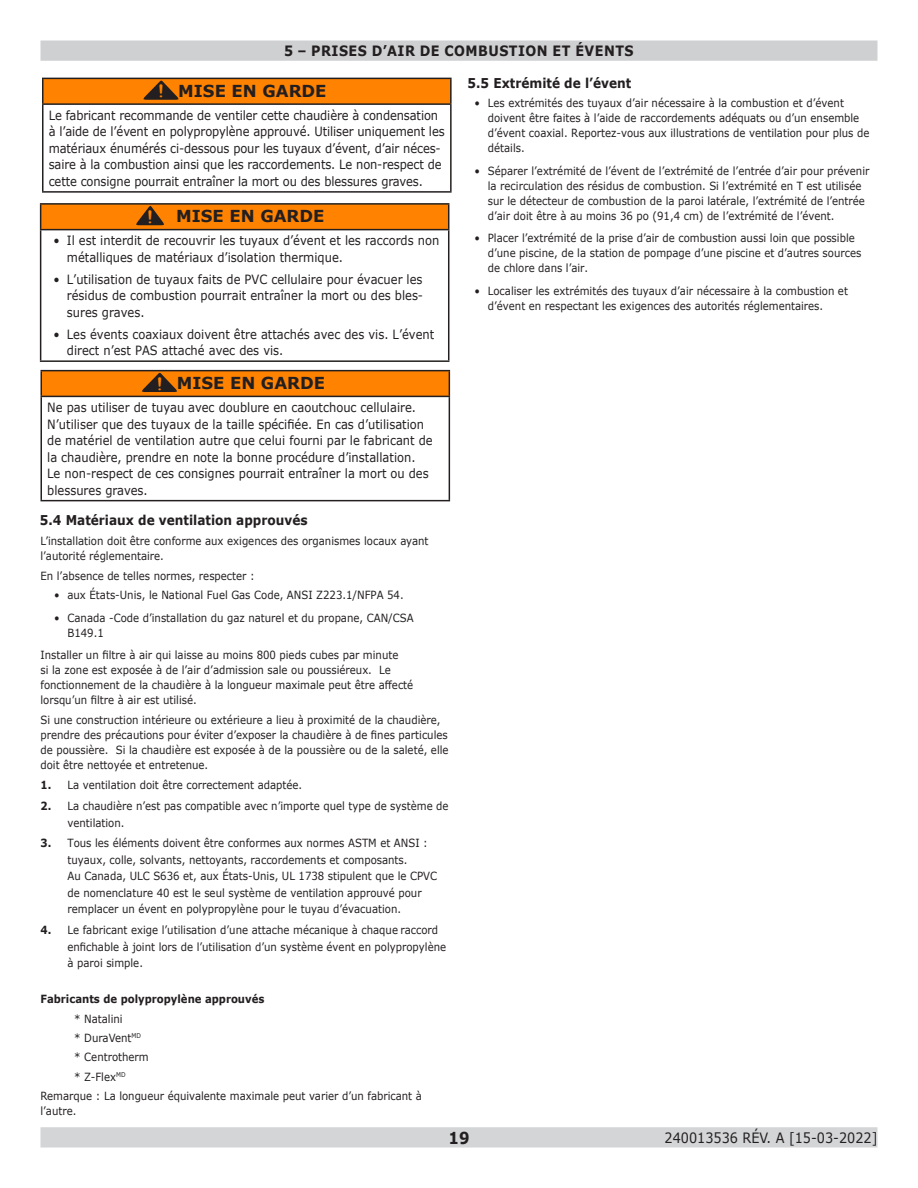
<style>
.page{position:relative;width:918px;height:1188px;background:#fff}
.page>*{position:absolute;margin:0;border:0;box-sizing:border-box;transform-origin:0 0}
.Body_text{font:700 21px "Courier New";color:#ff8200;scale:.9 1}
.t1{font:700 16.5px "Verdana";color:#231f20}
.t2{font:700 16.5px "Verdana";color:#231f20;scale:.9 1}
.t3{font:700 14.25px "Verdana";letter-spacing:.035em;color:#231f20;scale:.9 1}
.t4{font:14.25px "Verdana";color:#231f20;scale:.9 1}
.Paragraph_Style_3{font:700 13.5px "Verdana";color:#231f20;scale:.9 1}
.Warning_text{font:12.75px/16.5px "Verdana";color:#231f20;scale:.9 1}
.t5{font:11.25px/15px "Verdana";color:#231f20;scale:.9 1}
.sub_sub_section{font:700 11.25px "Verdana";color:#231f20;scale:.9 1}
.s1{font-weight:700}
</style>
<div class="page">
<div style="left:41px;top:1128px;width:836px;height:19px;background:#d4d5d7"></div>
<div style="left:40px;top:1127px;width:838px;height:21px;border:2px solid #d4d5d7"></div>
<div style="left:41px;top:41px;width:836px;height:19px;background:#cfd0d2"></div>
<div style="left:40px;top:40px;width:838px;height:21px;border:2px solid #cfd0d2"></div>
<div style="left:43px;top:78px;width:408px;height:26px;background:#ff8200"></div>
<hr style="left:42px;top:78px;width:410px;height:1px;background:#231f20">
<hr style="left:42px;top:79px;width:2px;height:24px;background:#231f20">
<hr style="left:450px;top:79px;width:2px;height:24px;background:#231f20">
<hr style="left:42px;top:103px;width:410px;height:2px;background:#231f20">
<hr style="left:42px;top:105px;width:2px;height:86px;background:#231f20">
<hr style="left:450px;top:105px;width:2px;height:86px;background:#231f20">
<hr style="left:42px;top:191px;width:410px;height:2px;background:#231f20">
<svg style="left:143px;top:79px;width:36px;height:21px"></svg>
<div style="left:41px;top:371px;width:408px;height:25px;background:#ff8200"></div>
<hr style="left:40px;top:370px;width:410px;height:1px;background:#231f20">
<hr style="left:40px;top:371px;width:2px;height:25px;background:#231f20">
<svg style="left:449px;top:371px;width:1px;height:25px"></svg>
<hr style="left:40px;top:396px;width:410px;height:1px;background:#231f20">
<hr style="left:40px;top:397px;width:2px;height:103px;background:#231f20">
<hr style="left:449px;top:397px;width:1px;height:103px;background:#231f20">
<hr style="left:40px;top:500px;width:410px;height:1px;background:#231f20">
<svg style="left:141px;top:371px;width:37px;height:21px"></svg>
<div style="left:41px;top:204px;width:408px;height:26px;background:#ff8200"></div>
<hr style="left:40px;top:203px;width:409px;height:2px;background:#231f20">
<svg style="left:40px;top:205px;width:1px;height:24px"></svg>
<svg style="left:448px;top:205px;width:1px;height:24px"></svg>
<hr style="left:40px;top:229px;width:409px;height:1px;background:#231f20">
<hr style="left:40px;top:230px;width:1px;height:130px;background:#231f20">
<hr style="left:448px;top:230px;width:1px;height:130px;background:#231f20">
<hr style="left:40px;top:360px;width:409px;height:2px;background:#231f20">
<svg style="left:135px;top:204px;width:30px;height:27px"></svg>
<p class="t3" style="left:284px;top:41px;width:390px">5 – PRISES D’AIR DE COMBUSTION ET ÉVENTS</p>
<p class="Paragraph_Style_3" style="left:468px;top:73px;width:183px">5.5 Extrémité de l’évent</p>
<p class="t5" style="left:488px;top:96px;width:425px;text-indent:-14px">• Les extrémités des tuyaux d’air nécessaire à la combustion et d’évent doivent être faites à l’aide de raccordements adéquats ou d’un ensemble d’évent coaxial. Reportez-vous aux illustrations de ventilation pour plus de détails.</p>
<p class="t5" style="left:488px;top:163px;width:426px;text-indent:-14px">• Séparer l’extrémité de l’évent de l’extrémité de l’entrée d’air pour prévenir la recirculation des résidus de combustion. Si l’extrémité en T est utilisée sur le détecteur de combustion de la paroi latérale, l’extrémité de l’entrée d’air doit être à au moins 36 po (91,4 cm) de l’extrémité de l’évent.</p>
<p class="t5" style="left:488px;top:231px;width:417px;text-indent:-14px">• Placer l’extrémité de la prise d’air de combustion aussi loin que possible d’une piscine, de la station de pompage d’une piscine et d’autres sources de chlore dans l’air.</p>
<p class="t5" style="left:488px;top:283px;width:402px;text-indent:-14px">• Localiser les extrémités des tuyaux d’air nécessaire à la combustion et d’évent en respectant les exigences des autorités réglementaires.</p>
<p class="Body_text" style="left:156px;top:78px;width:14px">!</p>
<p class="t1" style="left:178px;top:79px;width:150px">MISE EN GARDE</p>
<p class="Warning_text" style="left:49px;top:107px;width:441px">Le fabricant recommande de ventiler cette chaudière à condensation à l’aide de l’évent en polypropylène approuvé. Utiliser uniquement les matériaux énumérés ci-dessous pour les tuyaux d’évent, d’air néces&shy;saire à la combustion ainsi que les raccordements. Le non-respect de cette consigne pourrait entraîner la mort ou des blessures graves.</p>
<p class="Body_text" style="left:145px;top:203px;width:14px">!</p>
<p class="t1" style="left:176px;top:205px;width:150px">MISE EN GARDE</p>
<p class="Warning_text" style="left:67px;top:232px;width:415px;text-indent:-14px">• Il est interdit de recouvrir les tuyaux d’évent et les raccords non métalliques de matériaux d’isolation thermique.</p>
<p class="Warning_text" style="left:67px;top:271px;width:397px;text-align:justify;text-indent:-14px">• L’utilisation de tuyaux faits de PVC cellulaire pour évacuer les résidus de combustion pourrait entraîner la mort ou des bles&shy;sures graves.</p>
<p class="Warning_text" style="left:67px;top:326px;width:410px;text-indent:-14px">• Les évents coaxiaux doivent être attachés avec des vis. L’évent direct n’est PAS attaché avec des vis.</p>
<p class="Body_text" style="left:154px;top:370px;width:14px">!</p>
<p class="t1" style="left:177px;top:372px;width:150px">MISE EN GARDE</p>
<p class="Warning_text" style="left:47px;top:399px;width:430px">Ne pas utiliser de tuyau avec doublure en caoutchouc cellulaire.<br>N’utiliser que des tuyaux de la taille spécifiée. En cas d’utilisation de matériel de ventilation autre que celui fourni par le fabricant de la chaudière, prendre en note la bonne procédure d’installation.<br>Le non-respect de ces consignes pourrait entraîner la mort ou des blessures graves.</p>
<p class="Paragraph_Style_3" style="left:40px;top:510px;width:299px">5.4 Matériaux de ventilation approuvés</p>
<p class="t5" style="left:40px;top:534px;width:433px">L’installation doit être conforme aux exigences des organismes locaux ayant l’autorité réglementaire.</p>
<p class="t5" style="left:40px;top:568px;width:240px">En l’absence de telles normes, respecter :</p>
<p class="t5" style="left:54px;top:587px;width:390px">• aux États-Unis, le National Fuel Gas Code, ANSI Z223.1/NFPA 54.</p>
<p class="t5" style="left:68px;top:610px;width:386px;text-indent:-14px">• Canada -Code d’installation du gaz naturel et du propane, CAN/CSA<br>B149.1</p>
<p class="t5" style="left:40px;top:647px;width:416px">Installer un filtre à air qui laisse au moins 800 pieds cubes par minute<br>si la zone est exposée à de l’air d’admission sale ou poussiéreux. Le fonctionnement de la chaudière à la longueur maximale peut être affecté lorsqu’un filtre à air est utilisé.</p>
<p class="t5" style="left:40px;top:712px;width:455px">Si une construction intérieure ou extérieure a lieu à proximité de la chaudière, prendre des précautions pour éviter d’exposer la chaudière à de fines particules de poussière. Si la chaudière est exposée à de la poussière ou de la saleté, elle doit être nettoyée et entretenue.</p>
<p class="t5" style="left:40px;top:778px;width:292px"><span class="s1">1.</span> La ventilation doit être correctement adaptée.</p>
<p class="t5" style="left:68px;top:798px;width:425px;line-height:16.5px;text-indent:-27px"><span class="s1">2.</span> La chaudière n’est pas compatible avec n’importe quel type de système de ventilation.</p>
<p class="t5" style="left:68px;top:835px;width:412px;line-height:16.5px;text-indent:-27px"><span class="s1">3.</span> Tous les éléments doivent être conformes aux normes ASTM et ANSI : tuyaux, colle, solvants, nettoyants, raccordements et composants.<br>Au Canada, ULC S636 et, aux États-Unis, UL 1738 stipulent que le CPVC de nomenclature 40 est le seul système de ventilation approuvé pour remplacer un évent en polypropylène pour le tuyau d’évacuation.</p>
<p class="t5" style="left:68px;top:922px;width:422px;line-height:16.5px;text-indent:-27px"><span class="s1">4.</span> Le fabricant exige l’utilisation d’une attache mécanique à chaque raccord enfichable à joint lors de l’utilisation d’un système évent en polypropylène à paroi simple.</p>
<p class="sub_sub_section" style="left:40px;top:991px;width:250px">Fabricants de polypropylène approuvés</p>
<p class="t5" style="left:74px;top:1011px;width:55px">* Natalini</p>
<p class="t5" style="left:74px;top:1030px;width:76px">* DuraVent<sup>MD</sup></p>
<p class="t5" style="left:74px;top:1050px;width:84px">* Centrotherm</p>
<p class="t5" style="left:74px;top:1069px;width:59px">* Z-Flex<sup>MD</sup></p>
<p class="t5" style="left:40px;top:1088px;width:425px">Remarque : La longueur équivalente maximale peut varier d’un fabricant à l’autre.</p>
<h2 class="t2" style="left:448px;top:1126px;width:25px">19</h2>
<p class="t4" style="left:665px;top:1128px;width:238px">240013536 RÉV. A [15-03-2022]</p>
</div>
